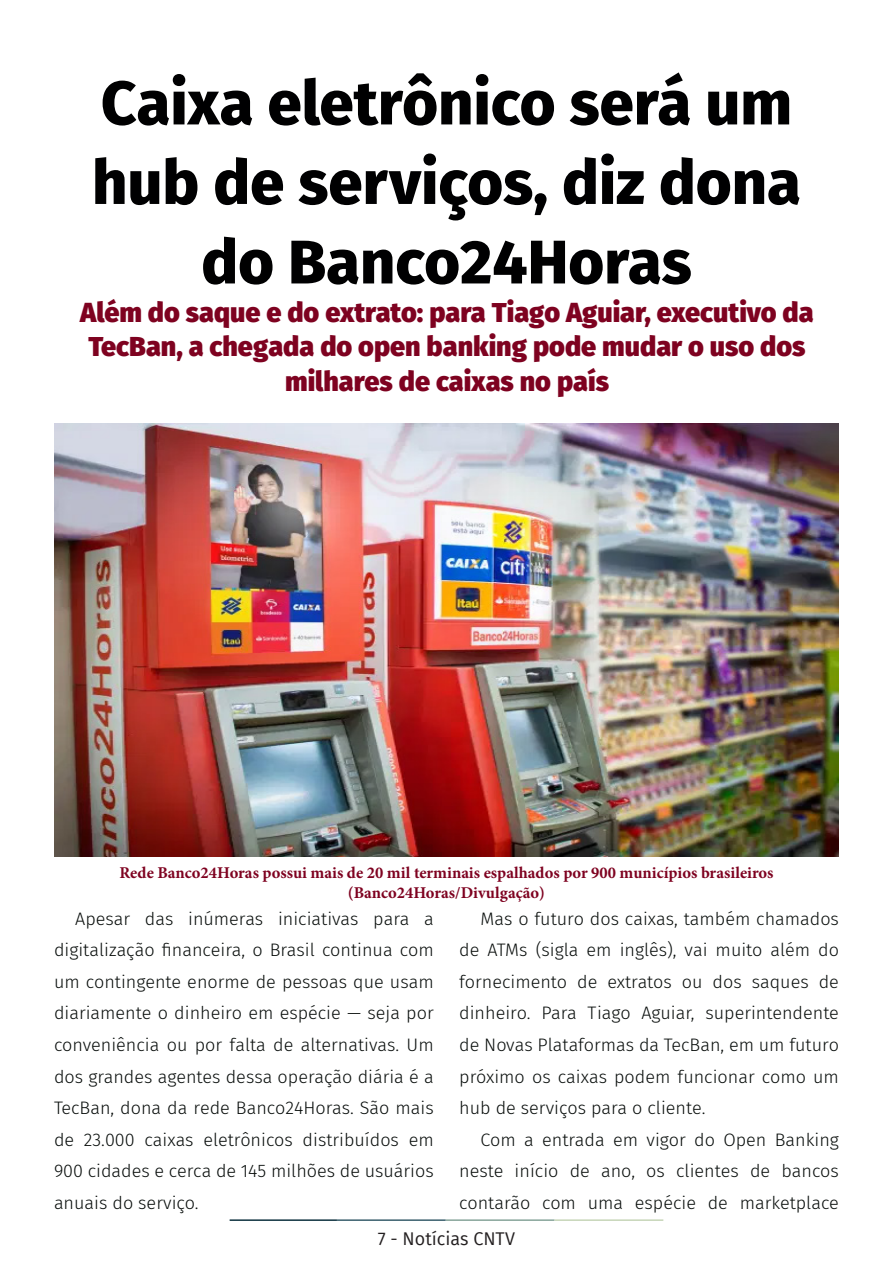
<style>
.page{position:relative;width:893px;height:1263px;background:#fff}
.page>*{position:absolute;margin:0;border:0;box-sizing:border-box;transform-origin:0 0}
.t1{font:800 61.5px/79.5px "Fira Sans";color:#000001;text-align:center}
.t2{font:800 27px/34.5px "Fira Sans";color:#7e0220;text-align:center}
.t3{font:300 18px/31.7px "Fira Sans";color:#080d0b;text-align:justify}
.t4{font:18px "Fira Sans";color:#231f20}
.t5{font:700 16.5px "Minion Pro";color:#7e0220}
</style>
<div class="page">
<hr style="left:230px;top:1219px;width:107px;height:2px;background:#0e323f">
<hr style="left:337px;top:1219px;width:109px;height:2px;background:#3a5f6d">
<hr style="left:446px;top:1219px;width:109px;height:2px;background:#87a59a">
<hr style="left:555px;top:1219px;width:108px;height:2px;background:#c6d5b7">
<img style="left:54px;top:423px;width:785px;height:433px">
<p class="t1" style="left:92px;top:58px;width:710px">Caixa eletrônico será um hub de serviços, diz dona do Banco24Horas</p>
<p class="t2" style="left:80px;top:292px;width:735px">Além do saque e do extrato: para Tiago Aguiar, executivo da<br>TecBan, a chegada do open banking pode mudar o uso dos milhares de caixas no país</p>
<p class="t5" style="left:119px;top:861px;width:656px">Rede Banco24Horas possui mais de 20 mil terminais espalhados por 900 municípios brasileiros</p>
<p class="t5" style="left:348px;top:881px;width:199px">(Banco24Horas/Divulgação)</p>
<p class="t3" style="left:54px;top:902px;width:381px;text-indent:21px">Apesar das inúmeras iniciativas para a digitalização financeira, o Brasil continua com um contingente enorme de pessoas que usam diariamente o dinheiro em espécie — seja por conveniência ou por falta de alternativas. Um dos grandes agentes dessa operação diária é a TecBan, dona da rede Banco24Horas. São mais de 23.000 caixas eletrônicos distribuídos em 900 cidades e cerca de 145 milhões de usuários anuais do serviço.</p>
<p class="t3" style="left:459px;top:902px;width:381px;text-indent:21px">Mas o futuro dos caixas, também chamados de ATMs (sigla em inglês), vai muito além do fornecimento de extratos ou dos saques de dinheiro. Para Tiago Aguiar, superintendente de Novas Plataformas da TecBan, em um futuro próximo os caixas podem funcionar como um hub de serviços para o cliente.</p>
<p class="t3" style="left:459px;top:1123px;width:381px;text-indent:21px">Com a entrada em vigor do Open Banking neste início de ano, os clientes de bancos contarão com uma espécie de marketplace</p>
<p class="t4" style="left:378px;top:1225px;width:139px">7 - Notícias CNTV</p>
</div>
